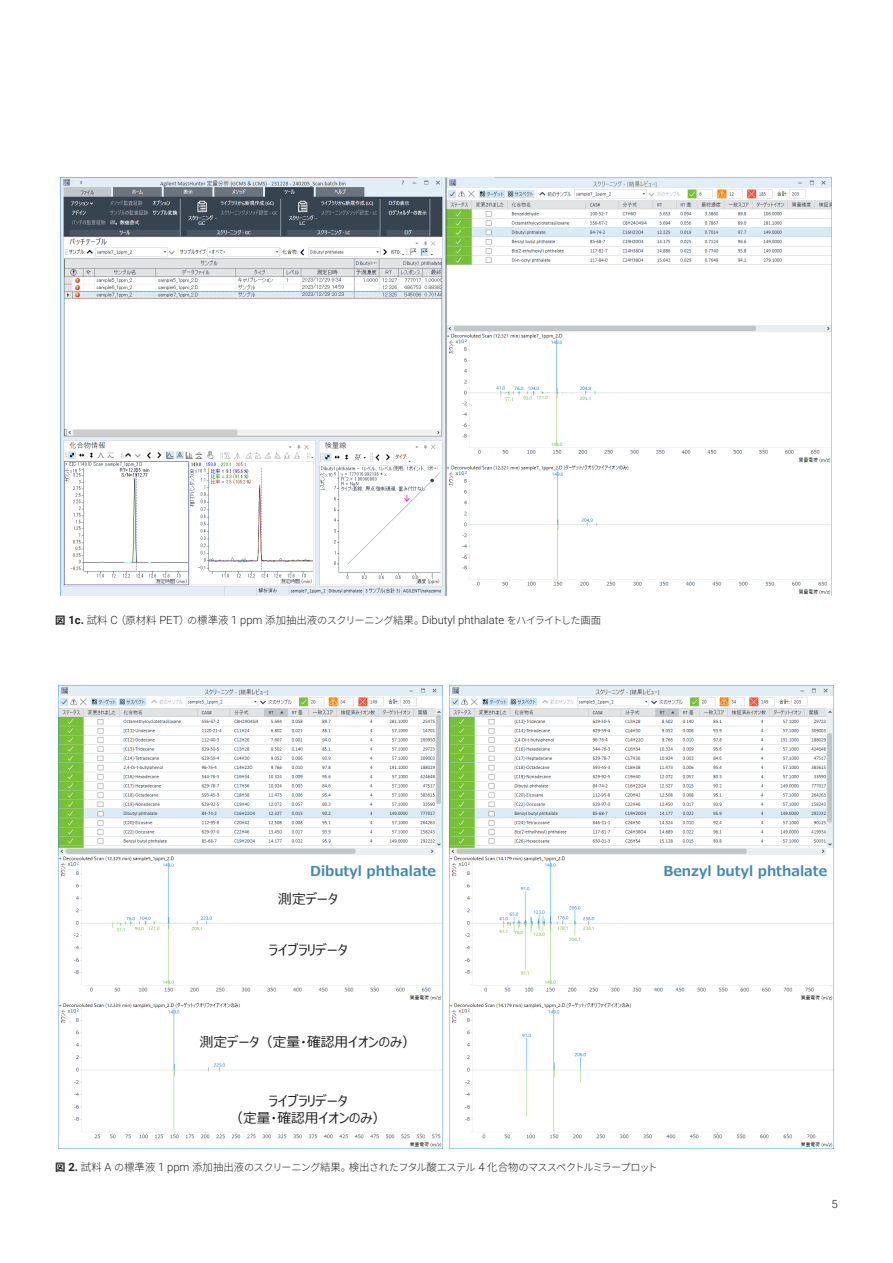
<style>
.page{position:relative;width:893px;height:1263px;background:#fff}
.page>*{position:absolute;margin:0;border:0;box-sizing:border-box;transform-origin:0 0}
.t1{font:13.65px/16.5px "Meiryo UI";color:#231f20;text-align:center}
.t2{font:700 13.65px/28.7px "Meiryo UI";color:#3e8ab4}
.Text{font:300 11.4px "Roboto";color:#231f20}
.Text-2{font:300 10.35px "Noto Sans CJ Kjp";letter-spacing:-.08em;color:#231f20}
.s1{font-family:"Noto Sans CJ Kjp";font-weight:700;font-size:10.5px}
.s2{font-weight:700}
.s3{font-family:"Noto Sans CJ Kjp";font-size:10.5px}
.s4{font-family:"Noto Sans CJ Kjp";font-size:10.35px}
.s5{font-weight:400;color:#231f20}
.s6{font-weight:700;font-size:10.5px}
.s7{font-family:"Roboto";font-weight:700;font-size:11.4px}
.s8{font-size:10.5px}
.s9{font-family:"Roboto";font-size:11.4px}
</style>
<div class="page">
<img style="left:60px;top:178px;width:772px;height:417px">
<img style="left:59px;top:685px;width:383px;height:464px">
<img style="left:450px;top:685px;width:383px;height:464px">
<p class="Text" style="left:55px;top:612px;width:548px"><span class="s1">図</span> <span class="s2">1c.</span> <span class="s3">試料</span> C<span class="s3">（原材料</span> PET<span class="s3">）</span><span class="s4">の</span><span class="s3">標準液</span> 1 ppm <span class="s3">添加抽出液</span><span class="s4">のスクリーニング</span><span class="s3">結果。</span>Dibutyl phthalate <span class="s4">をハイライトした</span><span class="s3">画面</span></p>
<p class="t2" style="left:278px;top:857px;width:159px;text-indent:32px">Dibutyl phthalate<span class="s5">測定データ</span></p>
<p class="t1" style="left:268px;top:942px;width:81px">ライブラリデータ</p>
<p class="t2" style="left:664px;top:857px;width:165px">Benzyl butyl phthalate</p>
<p class="t1" style="left:200px;top:1034px;width:218px">測定データ（定量・確認用イオンのみ）</p>
<p class="t1" style="left:230px;top:1094px;width:158px">ライブラリデータ<br>（定量・確認用イオンのみ）</p>
<p class="Text-2" style="left:55px;top:1161px;width:604px"><span class="s6">図</span> <span class="s7">2.</span> <span class="s8">試料</span> <span class="s9">A</span> の<span class="s8">標準液</span> <span class="s9">1 ppm</span> <span class="s8">添加抽出液</span>のスクリーニング<span class="s8">結果。検出</span>されたフタル<span class="s8">酸</span>エステル <span class="s9">4</span> <span class="s8">化合物</span>のマススペクトルミラープロット</p>
<p class="Text" style="left:831px;top:1196px;width:8px">5</p>
</div>
